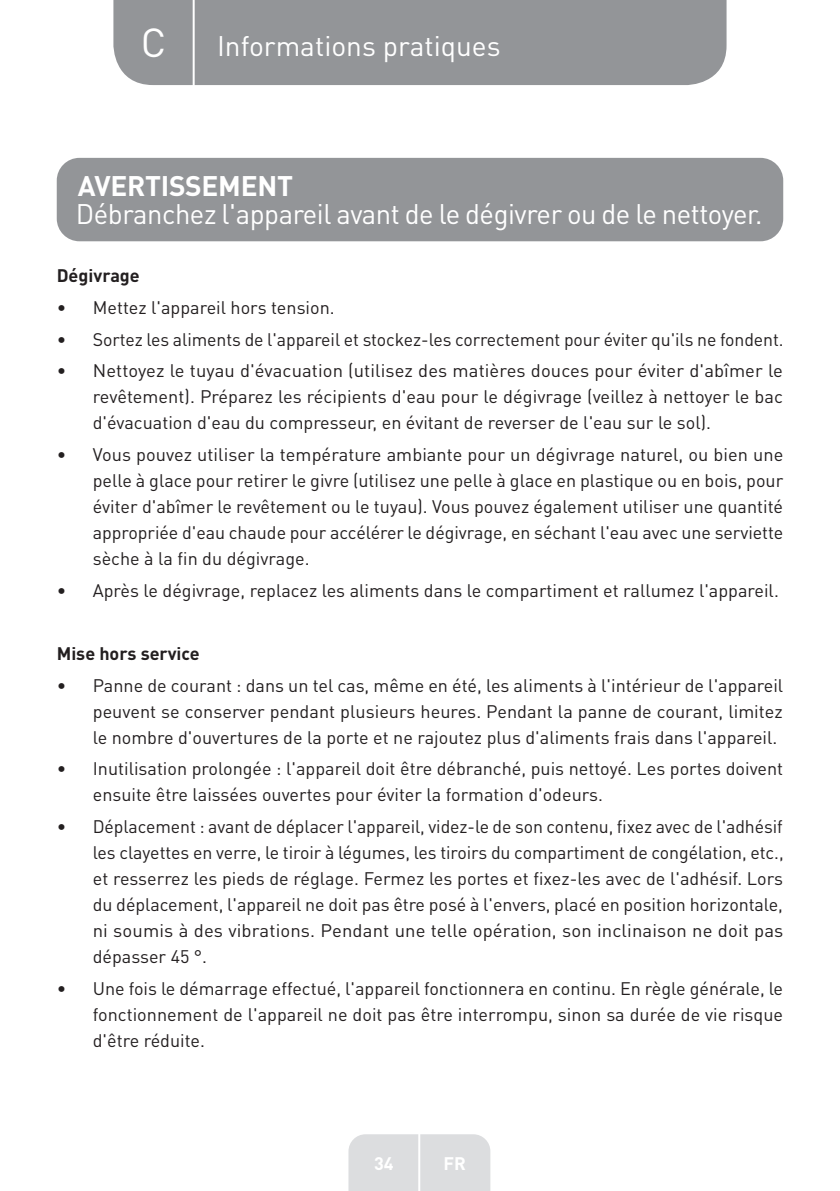
<style>
.page{position:relative;width:840px;height:1191px;background:#fff}
.page>*{position:absolute;margin:0;border:0;box-sizing:border-box;transform-origin:0 0}
.t1{font:40px "DIN Pro";color:#fff}
.t2{font:28px "DIN Pro";letter-spacing:-.015em;color:#fff}
.t3{font:700 28px "DIN Pro";letter-spacing:-.01em;color:#fff}
.t4{font:18px/26px "DIN Pro";color:#231f20;text-align:justify}
.t5{font:700 18px "DIN Pro";color:#231f20}
.t6{font:700 18px "DIN Pro";color:#fff}
</style>
<div class="page">
<div style="left:113px;top:0;width:613px;height:85px;background:#939598"></div>
<div style="left:348px;top:1134px;width:142px;height:57px;background:#dcdddf"></div>
<hr style="left:418px;top:1111px;width:2px;height:80px;background:#fff">
<hr style="left:192px;top:0;width:2px;height:88px;background:#fff">
<div style="left:57px;top:158px;width:725px;height:83px;background:#939598;border-radius:23px"></div>
<h1 class="t1" style="left:141px;top:15px;width:27px">C</h1>
<h2 class="t2" style="left:217px;top:27px;width:285px">Informations pratiques</h2>
<h2 class="t3" style="left:78px;top:167px;width:216px">AVERTISSEMENT</h2>
<h2 class="t2" style="left:76px;top:195px;width:687px">Débranchez l'appareil avant de le dégivrer ou de le nettoyer.</h2>
<p class="t5" style="left:57px;top:263px;width:85px">Dégivrage</p>
<p class="t4" style="left:57px;top:294px;width:279px">• Mettez l'appareil hors tension.</p>
<p class="t4" style="left:57px;top:325px;width:728px">• Sortez les aliments de l'appareil et stockez-les correctement pour éviter qu'ils ne fondent.</p>
<p class="t4" style="left:93px;top:357px;width:691px;text-indent:-36px">• Nettoyez le tuyau d'évacuation (utilisez des matières douces pour éviter d'abîmer le revêtement). Préparez les récipients d'eau pour le dégivrage (veillez à nettoyer le bac d'évacuation d'eau du compresseur, en évitant de reverser de l'eau sur le sol).</p>
<p class="t4" style="left:93px;top:441px;width:691px;text-indent:-36px">• Vous pouvez utiliser la température ambiante pour un dégivrage naturel, ou bien une pelle à glace pour retirer le givre (utilisez une pelle à glace en plastique ou en bois, pour éviter d'abîmer le revêtement ou le tuyau). Vous pouvez également utiliser une quantité appropriée d'eau chaude pour accélérer le dégivrage, en séchant l'eau avec une serviette sèche à la fin du dégivrage.</p>
<p class="t4" style="left:57px;top:576px;width:723px">• Après le dégivrage, replacez les aliments dans le compartiment et rallumez l'appareil.</p>
<p class="t5" style="left:57px;top:641px;width:144px">Mise hors service</p>
<p class="t4" style="left:93px;top:671px;width:691px;text-indent:-36px">• Panne de courant : dans un tel cas, même en été, les aliments à l'intérieur de l'appareil peuvent se conserver pendant plusieurs heures. Pendant la panne de courant, limitez le nombre d'ouvertures de la porte et ne rajoutez plus d'aliments frais dans l'appareil.</p>
<p class="t4" style="left:93px;top:755px;width:691px;text-indent:-36px">• Inutilisation prolongée : l'appareil doit être débranché, puis nettoyé. Les portes doivent ensuite être laissées ouvertes pour éviter la formation d'odeurs.</p>
<p class="t4" style="left:93px;top:813px;width:692px;text-indent:-36px">• Déplacement : avant de déplacer l'appareil, videz-le de son contenu, fixez avec de l'adhésif les clayettes en verre, le tiroir à légumes, les tiroirs du compartiment de congélation, etc., et resserrez les pieds de réglage. Fermez les portes et fixez-les avec de l'adhésif. Lors du déplacement, l'appareil ne doit pas être posé à l'envers, placé en position horizontale, ni soumis à des vibrations. Pendant une telle opération, son inclinaison ne doit pas dépasser 45 °.</p>
<p class="t4" style="left:93px;top:974px;width:691px;text-indent:-36px">• Une fois le démarrage effectué, l'appareil fonctionnera en continu. En règle générale, le fonctionnement de l'appareil ne doit pas être interrompu, sinon sa durée de vie risque d'être réduite.</p>
<p class="t6" style="left:374px;top:1150px;width:21px">34</p>
<p class="t6" style="left:443px;top:1150px;width:24px">FR</p>
</div>
